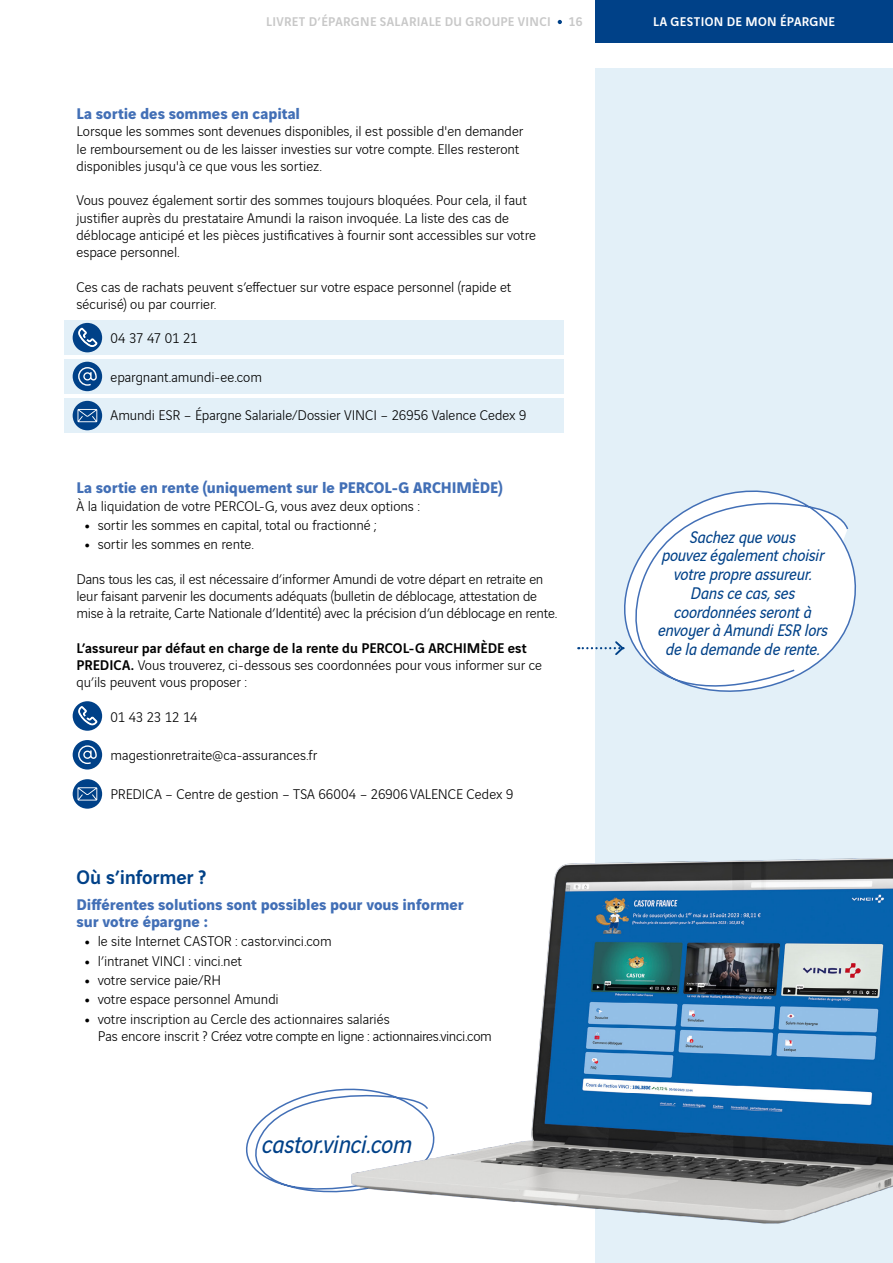
<style>
.page{position:relative;width:893px;height:1263px;background:#fff}
.page>*{position:absolute;margin:0;border:0;box-sizing:border-box;transform-origin:0 0}
._05-Exergue_colonne_VINCI{font:italic 27px "Vinci Sans";letter-spacing:-.01em;color:#004188}
._03-Titre_niveau_2{font:500 21px "Vinci Sans";letter-spacing:-.01em;color:#004188}
._05-Exergue_colonne_VINCI-2{font:italic 18px/18.8px "Vinci Sans";letter-spacing:-.01em;color:#004188;text-align:center}
._03-Sous-titre{font:700 16.5px/17.2px "Vinci Sans";color:#426fb6}
._04-Texte_courant{font:300 15px/17.2px "Vinci Sans";letter-spacing:-.005em;color:#000}
.t1{font:500 13.5px "Vinci Sans";letter-spacing:.025em;color:#c8c8c8}
.t2{font:500 13.5px "Vinci Sans";letter-spacing:.025em;color:#fff}
.s1{font-weight:900}
.s2{font-weight:500}
</style>
<div class="page">
<div style="left:595px;top:68px;width:298px;height:1195px;background:#e3f0f8"></div>
<svg style="left:246px;top:1089px;width:94px;height:104px"></svg>
<div style="left:64px;top:321px;width:499px;height:34px;background:#e3f0f8"></div>
<div style="left:64px;top:359px;width:499px;height:34px;background:#e3f0f8"></div>
<div style="left:64px;top:399px;width:499px;height:34px;background:#e3f0f8"></div>
<img style="left:340px;top:858px;width:553px;height:366px">
<svg style="left:624px;top:490px;width:232px;height:202px;fill:#fff"></svg>
<svg style="left:578px;top:639px;width:47px;height:18px"></svg>
<div style="left:73px;top:740px;width:29px;height:29px;background:#004188;border-radius:50%"></div>
<svg style="left:78px;top:745px;width:19px;height:19px"></svg>
<div style="left:73px;top:362px;width:29px;height:29px;background:#004188;border-radius:50%"></div>
<svg style="left:78px;top:367px;width:19px;height:19px"></svg>
<div style="left:73px;top:701px;width:29px;height:30px;background:#004188;border-radius:50%"></div>
<svg style="left:78px;top:706px;width:19px;height:19px"></svg>
<div style="left:73px;top:323px;width:29px;height:29px;background:#004188;border-radius:50%"></div>
<svg style="left:78px;top:328px;width:19px;height:19px"></svg>
<svg style="left:73px;top:779px;width:29px;height:30px"></svg>
<svg style="left:78px;top:787px;width:19px;height:13px"></svg>
<svg style="left:73px;top:401px;width:29px;height:29px"></svg>
<svg style="left:78px;top:409px;width:19px;height:13px"></svg>
<div style="left:595px;top:0;width:298px;height:43px;background:#004188"></div>
<svg style="left:558px;top:20px;width:4px;height:4px"></svg>
<p class="t1" style="left:266px;top:12px;width:286px">LIVRET D’ÉPARGNE SALARIALE DU GROUPE VINCI</p>
<p class="t1" style="left:569px;top:12px;width:15px">16</p>
<p class="t2" style="left:653px;top:12px;width:184px">LA GESTION DE MON ÉPARGNE</p>
<p class="_03-Sous-titre" style="left:77px;top:103px;width:225px">La sortie des sommes en capital</p>
<p class="_04-Texte_courant" style="left:77px;top:121px;width:448px">Lorsque les sommes sont devenues disponibles, il est possible d'en demander le remboursement ou de les laisser investies sur votre compte. Elles resteront disponibles jusqu'à ce que vous les sortiez.</p>
<p class="_04-Texte_courant" style="left:77px;top:190px;width:461px">Vous pouvez également sortir des sommes toujours bloquées. Pour cela, il faut justifier auprès du prestataire Amundi la raison invoquée. La liste des cas de déblocage anticipé et les pièces justificatives à fournir sont accessibles sur votre espace personnel.</p>
<p class="_04-Texte_courant" style="left:77px;top:277px;width:436px">Ces cas de rachats peuvent s’effectuer sur votre espace personnel (rapide et sécurisé) ou par courrier.</p>
<p class="_04-Texte_courant" style="left:111px;top:328px;width:89px">04 37 47 01 21</p>
<p class="_04-Texte_courant" style="left:111px;top:367px;width:153px">epargnant.amundi-ee.com</p>
<p class="_04-Texte_courant" style="left:111px;top:406px;width:417px">Amundi ESR – Épargne Salariale/Dossier VINCI – 26956 Valence Cedex 9</p>
<p class="_03-Sous-titre" style="left:77px;top:478px;width:428px">La sortie en rente (uniquement sur le PERCOL-G ARCHIMÈDE)</p>
<p class="_04-Texte_courant" style="left:77px;top:496px;width:345px">À la liquidation de votre PERCOL-G, vous avez deux options :</p>
<p class="_04-Texte_courant" style="left:85px;top:515px;width:293px"><span class="s1">•</span> sortir les sommes en capital, total ou fractionné ;</p>
<p class="_04-Texte_courant" style="left:85px;top:535px;width:170px"><span class="s1">•</span> sortir les sommes en rente.</p>
<p class="_04-Texte_courant" style="left:77px;top:569px;width:482px">Dans tous les cas, il est nécessaire d’informer Amundi de votre départ en retraite en leur faisant parvenir les documents adéquats (bulletin de déblocage, attestation de mise à la retraite, Carte Nationale d’Identité) avec la précision d’un déblocage en rente.</p>
<p class="_04-Texte_courant" style="left:77px;top:638px;width:467px"><span class="s2">L’assureur par défaut en charge de la rente du PERCOL-G ARCHIMÈDE est<br>PREDICA.</span> Vous trouverez, ci-dessous ses coordonnées pour vous informer sur ce qu’ils peuvent vous proposer :</p>
<p class="_04-Texte_courant" style="left:111px;top:707px;width:89px">01 43 23 12 14</p>
<p class="_04-Texte_courant" style="left:111px;top:746px;width:208px">magestionretraite@ca-assurances.fr</p>
<p class="_04-Texte_courant" style="left:111px;top:784px;width:404px">PREDICA – Centre de gestion – TSA 66004 – 26906 VALENCE Cedex 9</p>
<p class="_03-Titre_niveau_2" style="left:77px;top:861px;width:131px">Où s’informer ?</p>
<p class="_03-Sous-titre" style="left:77px;top:894px;width:389px">Différentes solutions sont possibles pour vous informer sur votre épargne :</p>
<p class="_04-Texte_courant" style="left:85px;top:931px;width:248px"><span class="s1">•</span> le site Internet CASTOR : castor.vinci.com</p>
<p class="_04-Texte_courant" style="left:85px;top:951px;width:158px"><span class="s1">•</span> l’intranet VINCI : vinci.net</p>
<p class="_04-Texte_courant" style="left:85px;top:970px;width:138px"><span class="s1">•</span> votre service paie/RH</p>
<p class="_04-Texte_courant" style="left:85px;top:990px;width:195px"><span class="s1">•</span> votre espace personnel Amundi</p>
<p class="_04-Texte_courant" style="left:98px;top:1009px;width:396px;text-indent:-13px"><span class="s1">•</span> votre inscription au Cercle des actionnaires salariés<br>Pas encore inscrit ? Créez votre compte en ligne : actionnaires.vinci.com</p>
<p class="_05-Exergue_colonne_VINCI" style="left:262px;top:1124px;width:152px">castor.vinci.com</p>
<p class="_05-Exergue_colonne_VINCI-2" style="left:658px;top:526px;width:171px">Sachez que vous<br>pouvez également choisir votre propre assureur.<br>Dans ce cas, ses coordonnées seront à envoyer à Amundi ESR lors de la demande de rente.</p>
</div>
